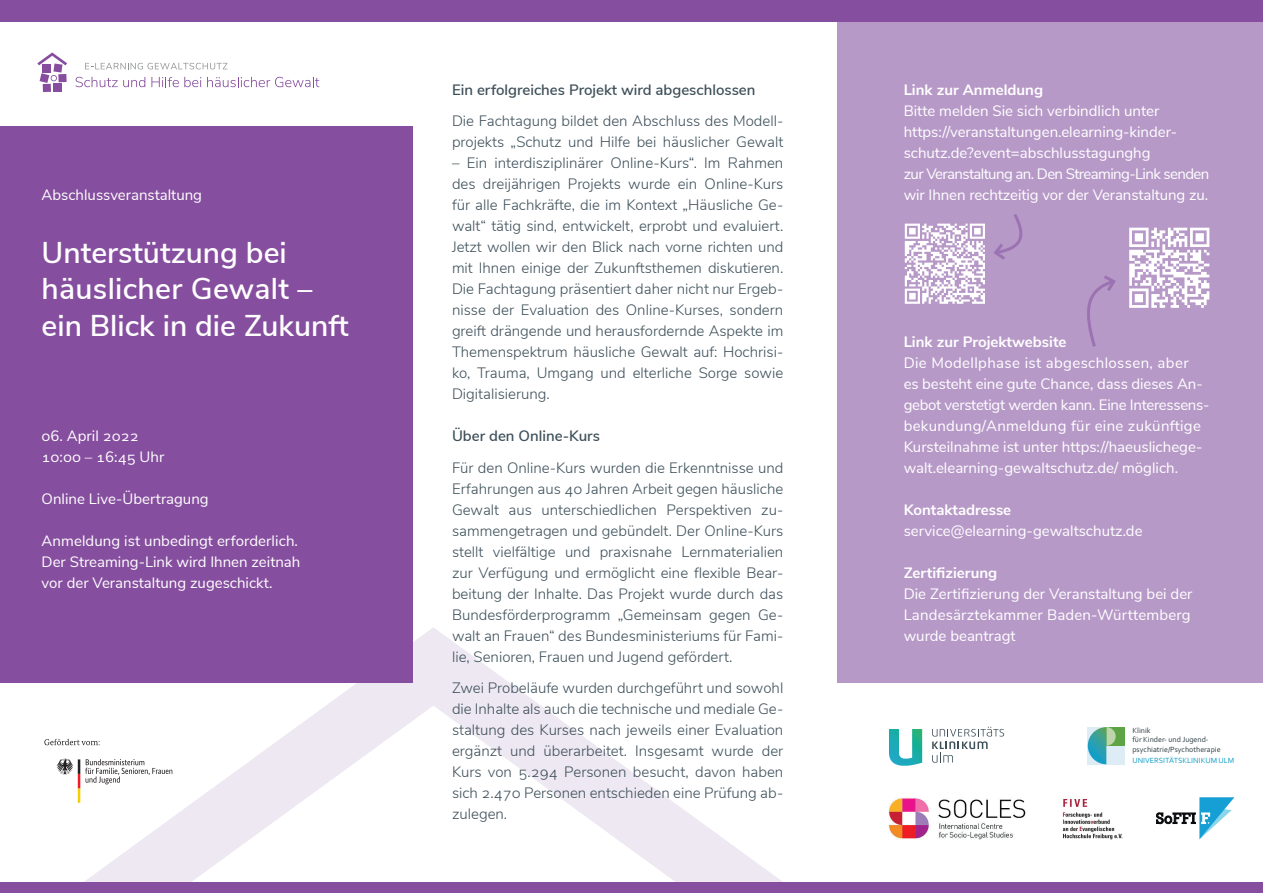
<style>
.page{position:relative;width:1263px;height:893px;background:#fff}
.page>*{position:absolute;margin:0;border:0;box-sizing:border-box;transform-origin:0 0}
.Head__Nunito_Sans{font:600 30px/36px "Nunito Sans";color:#fff}
.Fließtext__Nunito_Sa{font:300 15px/21px "Nunito Sans";color:#3d4f59;text-align:justify}
.Fließtext__Nunito_Sa-2{font:15px/21px "Nunito Sans";color:#fff}
.Fließtext__Nunito_Sa-3{font:700 15px "Nunito Sans";color:#fff}
.Fließtext__Nunito_Sa-4{font:600 15px "Nunito Sans";color:#3d4f59}
.t1{font:7.95px/9.4px "Corbel";color:#314045}
.t2{font:7.95px "Corbel";color:#119ec8}
</style>
<div class="page">
<svg style="left:82px;top:627px;width:701px;height:255px"></svg>
<div style="left:837px;top:0;width:426px;height:682px;background:#b799c8"></div>
<div style="left:0;top:126px;width:412px;height:556px;background:#864e9f"></div>
<div style="left:0;top:0;width:1263px;height:21px;background:#864e9f"></div>
<div style="left:0;top:882px;width:1263px;height:11px;background:#864e9f"></div>
<svg style="left:932px;top:727px;width:72px;height:36px"></svg>
<svg style="left:889px;top:729px;width:33px;height:37px"></svg>
<div style="left:1088px;top:727px;width:37px;height:37px;background:#ddecf5"></div>
<div style="left:1106px;top:727px;width:19px;height:19px;background:#5ea444"></div>
<svg style="left:1088px;top:727px;width:28px;height:37px"></svg>
<div style="left:41px;top:735px;width:133px;height:73px;background:#fff"></div>
<svg style="left:57px;top:759px;width:115px;height:44px"></svg>
<svg style="left:44px;top:739px;width:56px;height:6px"></svg>
<svg style="left:85px;top:63px;width:142px;height:6px"></svg>
<svg style="left:75px;top:77px;width:70px;height:10px"></svg>
<svg style="left:151px;top:77px;width:50px;height:10px"></svg>
<svg style="left:207px;top:77px;width:112px;height:10px"></svg>
<div style="left:43px;top:84px;width:8px;height:8px;background:#874d9e"></div>
<div style="left:54px;top:84px;width:8px;height:8px;background:#874d9e"></div>
<svg style="left:37px;top:53px;width:30px;height:30px"></svg>
<img style="left:889px;top:797px;width:137px;height:42px">
<svg style="left:1156px;top:797px;width:78px;height:42px"></svg>
<img style="left:1062px;top:799px;width:61px;height:40px">
<svg style="left:1129px;top:228px;width:80px;height:80px"></svg>
<svg style="left:994px;top:214px;width:29px;height:46px"></svg>
<svg style="left:1087px;top:275px;width:29px;height:72px"></svg>
<svg style="left:905px;top:224px;width:80px;height:80px"></svg>
<p class="Fließtext__Nunito_Sa-2" style="left:42px;top:183px;width:162px">Abschlussveranstaltung</p>
<p class="Head__Nunito_Sans" style="left:42px;top:232px;width:272px">Unterstützung bei häuslicher Gewalt –</p>
<p class="Head__Nunito_Sans" style="left:42px;top:306px;width:308px">ein Blick in die Zukunft</p>
<p class="Fließtext__Nunito_Sa-2" style="left:42px;top:424px;width:99px">06. April 2022</p>
<p class="Fließtext__Nunito_Sa-2" style="left:42px;top:445px;width:124px">10:00 – 16:45 Uhr</p>
<p class="Fließtext__Nunito_Sa-2" style="left:42px;top:487px;width:169px">Online Live-Übertragung</p>
<p class="Fließtext__Nunito_Sa-2" style="left:42px;top:529px;width:258px">Anmeldung ist unbedingt erforderlich.</p>
<p class="Fließtext__Nunito_Sa-2" style="left:42px;top:550px;width:260px">Der Streaming-Link wird Ihnen zeitnah vor der Veranstaltung zugeschickt.</p>
<p class="Fließtext__Nunito_Sa-4" style="left:452px;top:78px;width:305px">Ein erfolgreiches Projekt wird abgeschlossen</p>
<p class="Fließtext__Nunito_Sa" style="left:452px;top:109px;width:333px">Die Fachtagung bildet den Abschluss des Modell&shy;projekts „Schutz und Hilfe bei häuslicher Gewalt</p>
<p class="Fließtext__Nunito_Sa" style="left:452px;top:151px;width:333px">– Ein interdisziplinärer Online-Kurs“. Im Rahmen des dreijährigen Projekts wurde ein Online-Kurs für alle Fachkräfte, die im Kontext „Häusliche Ge&shy;walt“ tätig sind, entwickelt, erprobt und evaluiert.<br>Jetzt wollen wir den Blick nach vorne richten und mit Ihnen einige der Zukunftsthemen diskutieren.<br>Die Fachtagung präsentiert daher nicht nur Ergeb&shy;nisse der Evaluation des Online-Kurses, sondern greift drängende und herausfordernde Aspekte im Themenspektrum häusliche Gewalt auf: Hochrisi&shy;ko, Trauma, Umgang und elterliche Sorge sowie Digitalisierung.</p>
<p class="Fließtext__Nunito_Sa-4" style="left:452px;top:425px;width:149px">Über den Online-Kurs</p>
<p class="Fließtext__Nunito_Sa" style="left:452px;top:456px;width:333px">Für den Online-Kurs wurden die Erkenntnisse und Erfahrungen aus 40 Jahren Arbeit gegen häusliche Gewalt aus unterschiedlichen Perspektiven zu&shy;sammengetragen und gebündelt. Der Online-Kurs stellt vielfältige und praxisnahe Lernmaterialien zur Verfügung und ermöglicht eine flexible Bear&shy;beitung der Inhalte. Das Projekt wurde durch das Bundesförderprogramm „Gemeinsam gegen Ge&shy;walt an Frauen“ des Bundesministeriums für Fami&shy;lie, Senioren, Frauen und Jugend gefördert.</p>
<p class="Fließtext__Nunito_Sa" style="left:452px;top:676px;width:333px">Zwei Probeläufe wurden durchgeführt und sowohl die Inhalte als auch die technische und mediale Ge&shy;staltung des Kurses nach jeweils einer Evaluation ergänzt und überarbeitet. Insgesamt wurde der Kurs von 5.294 Personen besucht, davon haben sich 2.470 Personen entschieden eine Prüfung ab&shy;zulegen.</p>
<p class="Fließtext__Nunito_Sa-3" style="left:904px;top:78px;width:141px">Link zur Anmeldung</p>
<p class="Fließtext__Nunito_Sa-2" style="left:904px;top:99px;width:307px">Bitte melden Sie sich verbindlich unter https://veranstaltungen.elearning-kinder&shy;schutz.de?event=abschlusstagunghg<br>zur Veranstaltung an. Den Streaming-Link senden wir Ihnen rechtzeitig vor der Veranstaltung zu.</p>
<p class="Fließtext__Nunito_Sa-3" style="left:904px;top:330px;width:164px">Link zur Projektwebsite</p>
<p class="Fließtext__Nunito_Sa-2" style="left:904px;top:351px;width:307px">Die Modellphase ist abgeschlossen, aber<br>es besteht eine gute Chance, dass dieses An&shy;gebot verstetigt werden kann. Eine Interessens&shy;bekundung/Anmeldung für eine zukünftige Kursteilnahme ist unter https://haeuslichege&shy;walt.elearning-gewaltschutz.de/ möglich.</p>
<p class="Fließtext__Nunito_Sa-3" style="left:904px;top:498px;width:109px">Kontaktadresse</p>
<p class="Fließtext__Nunito_Sa-2" style="left:904px;top:519px;width:240px">service@elearning-gewaltschutz.de</p>
<p class="Fließtext__Nunito_Sa-3" style="left:904px;top:561px;width:95px">Zertifizierung</p>
<p class="Fließtext__Nunito_Sa-2" style="left:904px;top:582px;width:290px">Die Zertifizierung der Veranstaltung bei der<br>Landesärztekammer Baden-Württemberg wurde beantragt</p>
<p class="t1" style="left:1132px;top:725px;width:90px">Klinik<br>für Kinder- und Jugend&shy;psychiatrie/Psychotherapie</p>
<p class="t2" style="left:1132px;top:755px;width:103px">UNIVERSITÄTSKLINIKUM ULM</p>
</div>
